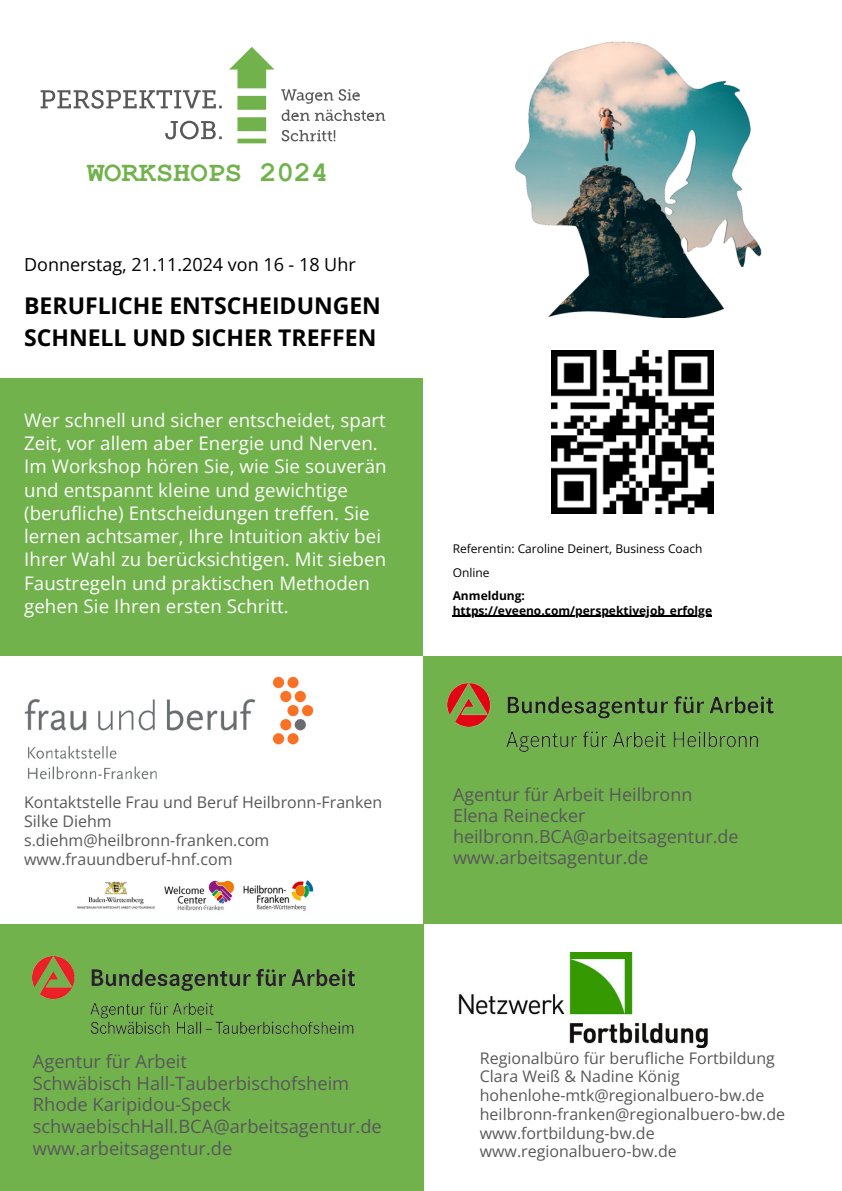
<style>
.page{position:relative;width:842px;height:1191px;background:#fff}
.page>*{position:absolute;margin:0;border:0;box-sizing:border-box;transform-origin:0 0}
.t1{font:700 28.7px "Courier New";color:#71b24c}
.t2{font:700 23px/31.5px "Open Sans";color:#000}
.t3{font:18.7px/23.2px "Open Sans";letter-spacing:.005em;color:#fefefe}
.t4{font:18.3px/21.8px "Open Sans";color:#58585a}
.t5{font:18px "Open Sans";color:#000}
.t6{font:17.9px/21px "Open Sans";color:#58585a}
.t7{font:16px/18.8px "Open Sans";color:#58585a}
.t8{font:700 12px "Open Sans";color:#000}
.t9{font:12px "Open Sans";color:#000}
</style>
<div class="page">
<img style="left:515px;top:41px;width:247px;height:276px">
<svg style="left:229px;top:47px;width:45px;height:96px"></svg>
<svg style="left:165px;top:121px;width:57px;height:18px"></svg>
<svg style="left:41px;top:90px;width:181px;height:19px"></svg>
<svg style="left:282px;top:130px;width:53px;height:11px"></svg>
<svg style="left:282px;top:110px;width:103px;height:11px"></svg>
<svg style="left:281px;top:89px;width:79px;height:15px"></svg>
<img style="left:24px;top:676px;width:290px;height:103px">
<img style="left:458px;top:952px;width:250px;height:95px">
<div style="left:0;top:923px;width:423px;height:267px;background:#71b24c"></div>
<img style="left:33px;top:956px;width:322px;height:79px">
<div style="left:423px;top:656px;width:419px;height:267px;background:#71b24c"></div>
<img style="left:446px;top:682px;width:328px;height:69px">
<div style="left:0;top:378px;width:423px;height:278px;background:#71b24c"></div>
<img style="left:77px;top:880px;width:237px;height:31px">
<img style="left:551px;top:350px;width:163px;height:163px">
<hr style="left:453px;top:615px;width:259px;height:1px;background:#000">
<p class="t1" style="left:87px;top:157px;width:243px">WORKSHOPS 2024</p>
<p class="t5" style="left:24px;top:252px;width:333px">Donnerstag, 21.11.2024 von 16 - 18 Uhr</p>
<h4 class="t2" style="left:24px;top:290px;width:358px">BERUFLICHE ENTSCHEIDUNGEN<br>SCHNELL UND SICHER TREFFEN</h4>
<h4 class="t3" style="left:24px;top:408px;width:364px">Wer schnell und sicher entscheidet, spart Zeit, vor allem aber Energie und Nerven.<br>Im Workshop hören Sie, wie Sie souverän und entspannt kleine und gewichtige (berufliche) Entscheidungen treffen. Sie lernen achtsamer, Ihre Intuition aktiv bei Ihrer Wahl zu berücksichtigen. Mit sieben Faustregeln und praktischen Methoden gehen Sie Ihren ersten Schritt.</h4>
<p class="t9" style="left:453px;top:540px;width:251px">Referentin: Caroline Deinert, Business Coach</p>
<p class="t9" style="left:453px;top:563px;width:38px">Online</p>
<h3 class="t8" style="left:453px;top:587px;width:74px">Anmeldung:</h3>
<p class="t8" style="left:453px;top:601px;width:261px">https://eveeno.com/perspektivejob_erfolge</p>
<h3 class="t7" style="left:24px;top:792px;width:360px">Kontaktstelle Frau und Beruf Heilbronn-Franken<br>Silke Diehm<br>s.diehm@heilbronn-franken.com www.frauundberuf-hnf.com</h3>
<h3 class="t6" style="left:453px;top:783px;width:287px">Agentur für Arbeit Heilbronn<br>Elena Reinecker heilbronn.BCA@arbeitsagentur.de www.arbeitsagentur.de</h3>
<p class="t4" style="left:33px;top:1049px;width:351px">Agentur für Arbeit<br>Schwäbisch Hall-Tauberbischofsheim<br>Rhode Karipidou-Speck schwaebischHall.BCA@arbeitsagentur.de www.arbeitsagentur.de</p>
<h5 class="t7" style="left:480px;top:1047px;width:307px">Regionalbüro für berufliche Fortbildung Clara Weiß &amp; Nadine König hohenlohe-mtk@regionalbuero-bw.de heilbronn-franken@regionalbuero-bw.de www.fortbildung-bw.de www.regionalbuero-bw.de</h5>
</div>
